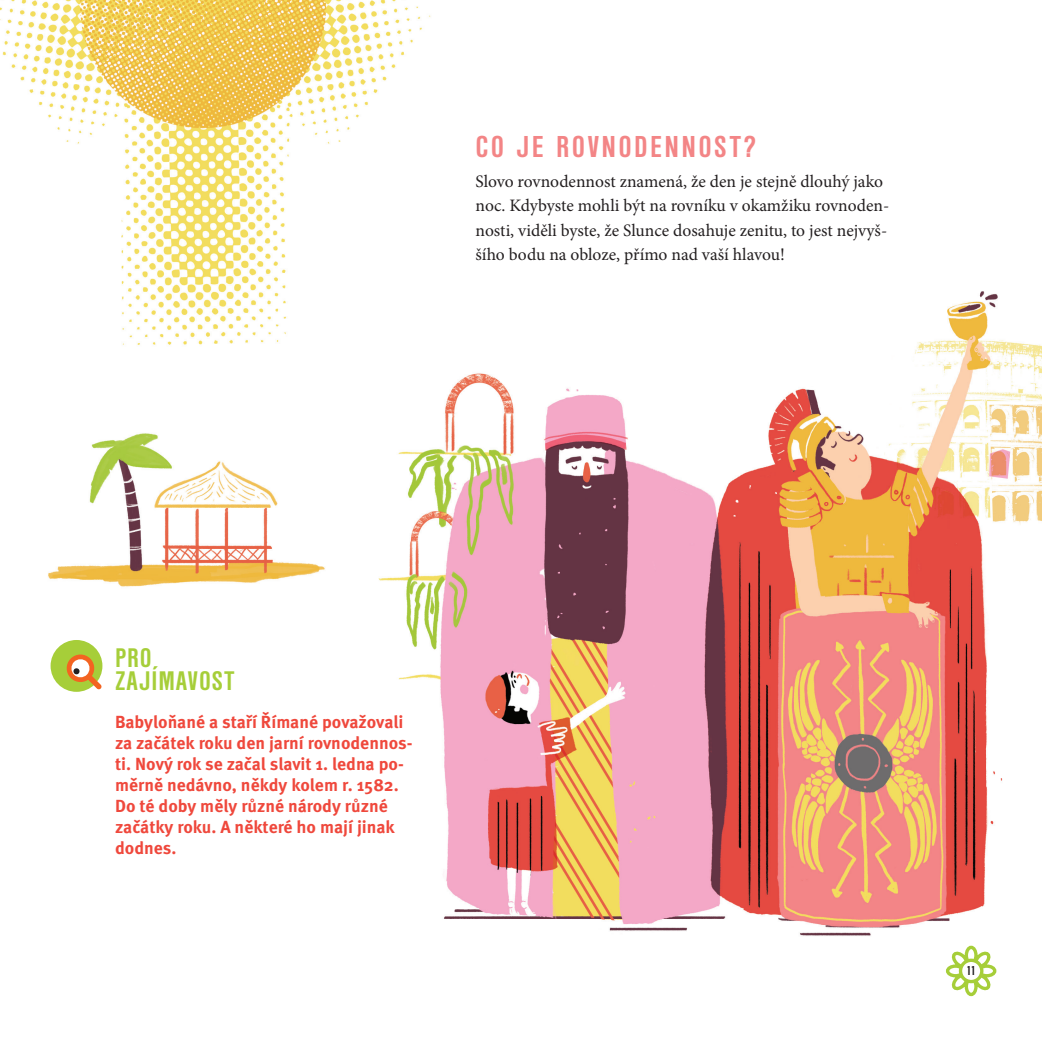
<style>
.page{position:relative;width:1042px;height:1038px;background:#fff}
.page>*{position:absolute;margin:0;border:0;box-sizing:border-box;transform-origin:0 0}
.t1{font:700 condensed 31.5px "Nimbus San DEE";letter-spacing:.07em;color:#f38586;scale:1.06 1}
.t2{font:700 condensed 28px/22.8px "Nimbus San DEE";letter-spacing:.03em;color:#a6ce39;scale:1.06 1}
.t3{font:700 17.5px/21px "Meta Pro";color:#ef483c}
.t4{font:17.5px/24.5px "Minion Pro";color:#231f20}
.t5{font:700 condensed 13.47px "Nimbus San DEE";color:#231f20}
</style>
<div class="page">
<img style="left:0;top:0;width:1041px;height:936px">
<svg style="left:946px;top:945px;width:51px;height:52px"></svg>
<svg style="left:960px;top:960px;width:21px;height:21px"></svg>
<div style="left:958px;top:958px;width:25px;height:25px;border:3px solid #a6ce39;border-radius:50%"></div>
<div style="left:51px;top:640px;width:51px;height:51px;background:#a6ce39;border-radius:50%"></div>
<svg style="left:66px;top:653px;width:36px;height:36px"></svg>
<h1 class="t1" style="left:475px;top:130px;width:266px">CO JE ROVNODENNOST?</h1>
<p class="t4" style="left:475px;top:169px;width:415px">Slovo rovnodennost znamená, že den je stejně dlouhý jako noc. Kdybyste mohli být na rovníku v okamžiku rovnoden&shy;nosti, viděli byste, že Slunce dosahuje zenitu, to jest nejvyš&shy;šího bodu na obloze, přímo nad vaší hlavou!</p>
<h2 class="t2" style="left:115px;top:647px;width:114px">PRO<br>ZAJÍMAVOST</h2>
<p class="t3" style="left:115px;top:709px;width:299px">Babyloňané a staří Římané považovali za začátek roku den jarní rovnodennos&shy;ti. Nový rok se začal slavit 1. ledna po&shy;měrně nedávno, někdy kolem r. 1582.<br>Do té doby měly různé národy různé začátky roku. A některé ho mají jinak dodnes.</p>
<p class="t5" style="left:965px;top:963px;width:11px">11</p>
</div>
